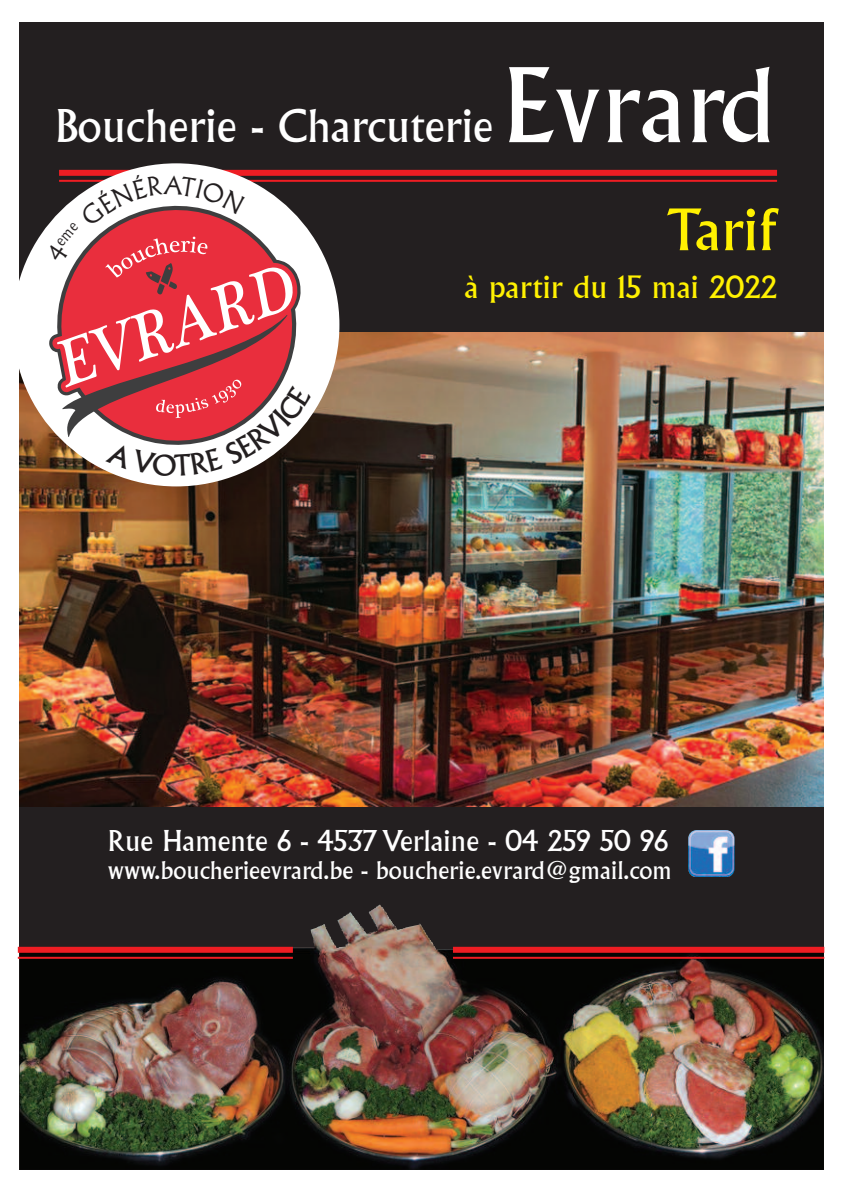
<style>
.page{position:relative;width:844px;height:1191px;background:#fff}
.page>*{position:absolute;margin:0;border:0;box-sizing:border-box;transform-origin:0 0}
.t1{font:100px "Albertus";color:#fff}
.t2{font:55.6px "Albertus";letter-spacing:-.01em;color:#fff101}
.t3{font:44px "Albertus";color:#fff}
.t4{font:30px "Albertus";color:#fff101}
.t5{font:28px "Albertus";color:#fff}
.t6{font:24px "Albertus";color:#fff}
</style>
<div class="page">
<div style="left:20px;top:23px;width:804px;height:890px;background:#231f20"></div>
<img style="left:20px;top:332px;width:804px;height:474px">
<img style="left:20px;top:904px;width:804px;height:265px">
<div style="left:18px;top:946px;width:275px;height:6px;background:#ee1d23"></div>
<hr style="left:18px;top:956px;width:275px;height:2px;background:#ee1d23">
<div style="left:453px;top:946px;width:371px;height:6px;background:#ee1d23"></div>
<hr style="left:453px;top:956px;width:371px;height:2px;background:#ee1d23">
<div style="left:59px;top:170px;width:718px;height:6px;background:#ee1d23"></div>
<hr style="left:59px;top:180px;width:718px;height:2px;background:#ee1d23">
<div style="left:13px;top:163px;width:326px;height:323px;background:#fff;border-radius:50%"></div>
<img style="left:688px;top:830px;width:46px;height:46px;border-radius:9px">
<svg style="left:46px;top:174px;width:266px;height:302px"></svg>
<h3 class="t3" style="left:55px;top:109px;width:439px">Boucherie - Charcuterie</h3>
<h1 class="t1" style="left:503px;top:67px;width:273px">Evrard</h1>
<h2 class="t2" style="left:666px;top:208px;width:113px">Tarif</h2>
<p class="t4" style="left:464px;top:275px;width:314px">à partir du 15 mai 2022</p>
<p class="t5" style="left:108px;top:830px;width:562px">Rue Hamente 6 - 4537 Verlaine - 04 259 50 96</p>
<p class="t6" style="left:108px;top:861px;width:565px">www.boucherieevrard.be - boucherie.evrard@gmail.com</p>
</div>
